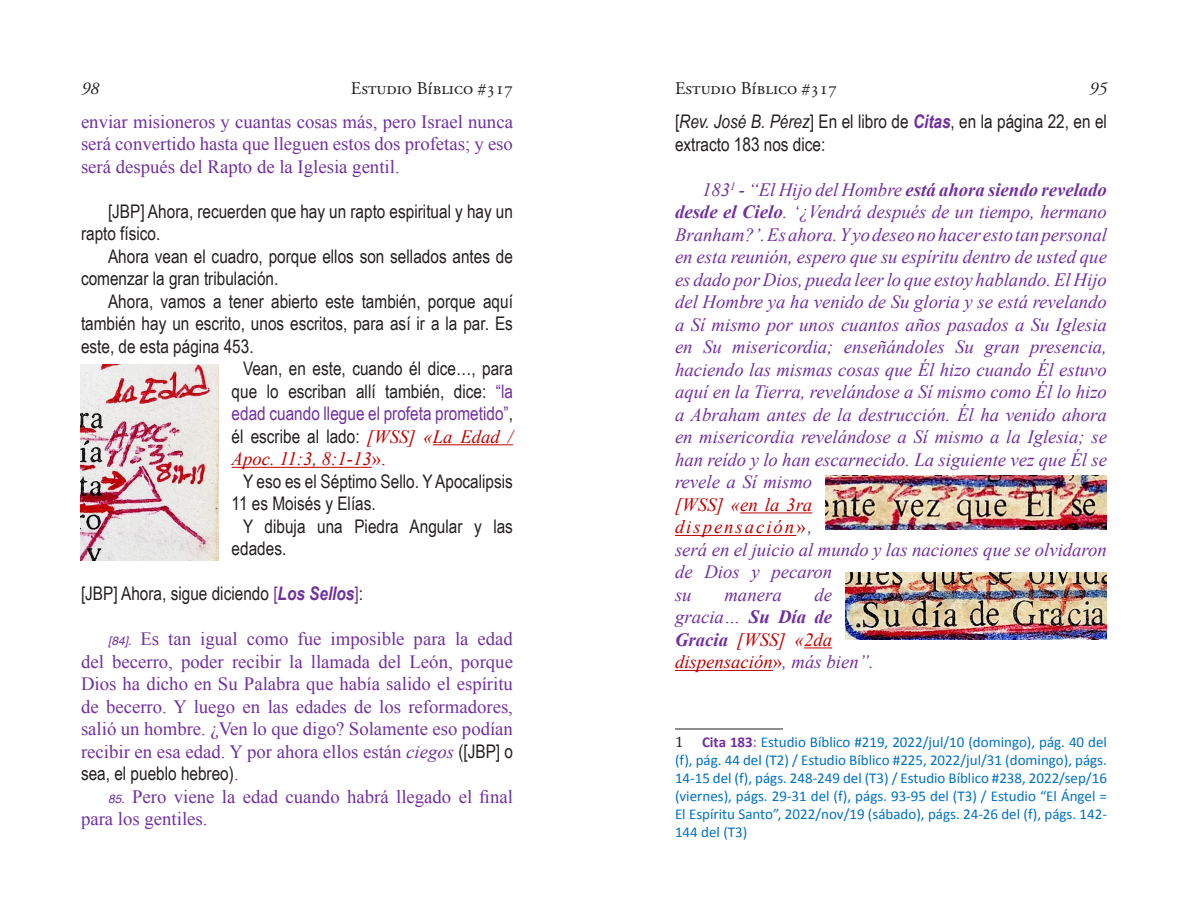
<style>
.page{position:relative;width:1188px;height:918px;background:#fff}
.page>*{position:absolute;margin:0;border:0;box-sizing:border-box;transform-origin:0 0}
.t1{font:italic 18.75px/22.5px "Times New Roman";color:#7030a0;text-align:justify}
.t2{font:18.75px/22.5px "Arial Narrow";color:#231f20}
.t3{font:18.75px/22.5px "Times New Roman";color:#7030a0;text-align:justify}
.t4{font:italic 18.75px/22.5px "Times New Roman";color:#c00000}
.t5{font:18.75px "Arial Narrow";color:#7030a0}
.t6{font:18px "Adobe Garamond Pro";color:#231f20}
.t7{font:italic 18px "Adobe Garamond Pro";color:#231f20}
.t8{font:15px/18px "Calibri";color:#0070c0;text-align:justify}
.s1{color:#7030a0}
.s2{color:#231f20}
.s3{font-family:"Times New Roman";font-style:italic;color:#c00000}
.s4{font-style:normal}
.s5{font-weight:700;font-style:italic;color:#7030a0}
.s6{font-family:"Helvetica";font-style:italic;font-size:12px}
.s7{font-style:italic}
.s8{font-family:"Arial Narrow";color:#231f20}
.s9{font-family:"Times New Roman";color:#7030a0}
.s10{font-weight:700}
.s11{color:#c00000}
.s12{font-style:normal;color:#c00000}
.s13{font-weight:700;color:#7030a0}
.s14{font-family:"Cambria";color:#231f20}
</style>
<div class="page">
<hr style="left:433px;top:445px;width:80px;height:1px;background:#c00000">
<hr style="left:232px;top:467px;width:140px;height:1px;background:#c00000">
<img style="left:80px;top:364px;width:138px;height:196px">
<hr style="left:740px;top:513px;width:72px;height:1px;background:#c00000">
<hr style="left:675px;top:535px;width:121px;height:1px;background:#c00000">
<svg style="left:804px;top:648px;width:28px;height:1px"></svg>
<hr style="left:675px;top:670px;width:98px;height:1px;background:#c00000">
<hr style="left:675px;top:729px;width:108px;height:1px;background:#231f20">
<img style="left:826px;top:476px;width:281px;height:54px">
<img style="left:846px;top:573px;width:261px;height:66px">
<p class="t7" style="left:81px;top:78px;width:19px">98</p>
<p class="t6" style="left:351px;top:78px;width:164px">Estudio Bíblico #317</p>
<p class="t3" style="left:81px;top:110px;width:434px">enviar misioneros y cuantas cosas más, pero Israel nunca será convertido hasta que lleguen estos dos profetas; y eso será después del Rapto de la Iglesia gentil.</p>
<p class="t2" style="left:81px;top:199px;width:433px;text-indent:27px">[JBP] Ahora, recuerden que hay un rapto espiritual y hay un rapto físico.</p>
<p class="t2" style="left:81px;top:244px;width:433px;text-indent:27px">Ahora vean el cuadro, porque ellos son sellados antes de comenzar la gran tribulación.</p>
<p class="t2" style="left:108px;top:289px;width:406px">Ahora, vamos a tener abierto este también, porque aquí</p>
<p class="t2" style="left:81px;top:312px;width:433px">también hay un escrito, unos escritos, para así ir a la par. Es</p>
<p class="t2" style="left:81px;top:334px;width:174px">este, de esta página 453.</p>
<p class="t2" style="left:243px;top:357px;width:271px">Vean, en este, cuando él dice…, para</p>
<p class="t2" style="left:232px;top:379px;width:283px">que lo escriban allí también, dice: <span class="s1">“la</span></p>
<p class="t5" style="left:232px;top:400px;width:283px">edad cuando llegue el profeta prometido”<span class="s2">,</span></p>
<p class="t2" style="left:232px;top:424px;width:283px">él escribe al lado: <span class="s3">[WSS] «La Edad /</span></p>
<p class="t4" style="left:232px;top:447px;width:156px">Apoc. 11:3, 8:1-13<span class="s4">».</span></p>
<p class="t2" style="left:232px;top:469px;width:283px;text-indent:11px">Y eso es el Séptimo Sello. Y Apocalipsis<br>11 es Moisés y Elías.</p>
<p class="t2" style="left:232px;top:514px;width:283px;text-indent:11px">Y dibuja una Piedra Angular y las edades.</p>
<p class="t2" style="left:81px;top:582px;width:284px">[JBP] Ahora, sigue diciendo <span class="s1">[</span><span class="s5">Los Sellos</span><span class="s1">]</span>:</p>
<p class="t3" style="left:81px;top:627px;width:434px;text-indent:27px"><span class="s6">[84].</span> Es tan igual como fue imposible para la edad del becerro, poder recibir la llamada del León, porque Dios ha dicho en Su Palabra que había salido el espíritu de becerro. Y luego en las edades de los reformadores, salió un hombre. ¿Ven lo que digo? Solamente eso podían recibir en esa edad. Y por ahora ellos están <span class="s7">ciegos</span> <span class="s8">([JBP] o</span></p>
<p class="t2" style="left:81px;top:762px;width:159px">sea, el pueblo hebreo)<span class="s9">.</span></p>
<p class="t3" style="left:81px;top:785px;width:434px;text-indent:27px"><span class="s6">85.</span> Pero viene la edad cuando habrá llegado el final para los gentiles.</p>
<p class="t6" style="left:675px;top:78px;width:164px">Estudio Bíblico #317</p>
<p class="t7" style="left:1089px;top:78px;width:19px">95</p>
<p class="t2" style="left:675px;top:110px;width:434px">[<span class="s7">Rev. José B. Pérez</span>] En el libro de <span class="s5">Citas</span>, en la página 22, en el extracto 183 nos dice:</p>
<p class="t1" style="left:675px;top:178px;width:434px;text-indent:27px">183<sup>1</sup> - “El Hijo del Hombre <span class="s10">está ahora siendo revelado desde el Cielo</span>. ‘¿Vendrá después de un tiempo, hermano Branham?’. Es ahora. Y yo deseo no hacer esto tan personal en esta reunión, espero que su espíritu dentro de usted que es dado por Dios, pueda leer lo que estoy hablando. El Hijo del Hombre ya ha venido de Su gloria y se está revelando a Sí mismo por unos cuantos años pasados a Su Iglesia en Su misericordia; enseñándoles Su gran presencia, haciendo las mismas cosas que Él hizo cuando Él estuvo aquí en la Tierra, revelándose a Sí mismo como Él lo hizo a Abraham antes de la destrucción. Él ha venido ahora en misericordia revelándose a Sí mismo a la Iglesia; se han reído y lo han escarnecido. La siguiente vez que Él se revele a Sí mismo</p>
<p class="t1" style="left:675px;top:493px;width:434px;text-align:left"><span class="s11">[WSS] «en la 3ra<br>dispensación</span><span class="s12">»</span>,<br>será en el juicio al mundo y las naciones que se olvidaron de Dios y pecaron<br>su</p>
<p class="t4" style="left:675px;top:583px;width:200px;text-indent:140px"><span class="s1">de gracia…</span> <span class="s13">Su Día de<br>Gracia</span> [WSS] «2da dispensación<span class="s4">»</span><span class="s1">, más bien”.</span></p>
<p class="t1" style="left:724px;top:583px;width:59px">manera</p>
<p class="t8" style="left:675px;top:732px;width:433px"><span class="s14">1</span> <span class="s13">Cita 183</span><span class="s1">:</span> Estudio Bíblico #219, 2022/jul/10 (domingo), pág. 40 del (f), pág. 44 del (T2) / Estudio Bíblico #225, 2022/jul/31 (domingo), págs.<br>14-15 del (f), págs. 248-249 del (T3) / Estudio Bíblico #238, 2022/sep/16 (viernes), págs. 29-31 del (f), págs. 93-95 del (T3) / Estudio “El Ángel = El Espíritu Santo”, 2022/nov/19 (sábado), págs. 24-26 del (f), págs. 142- 144 del (T3)</p>
</div>
